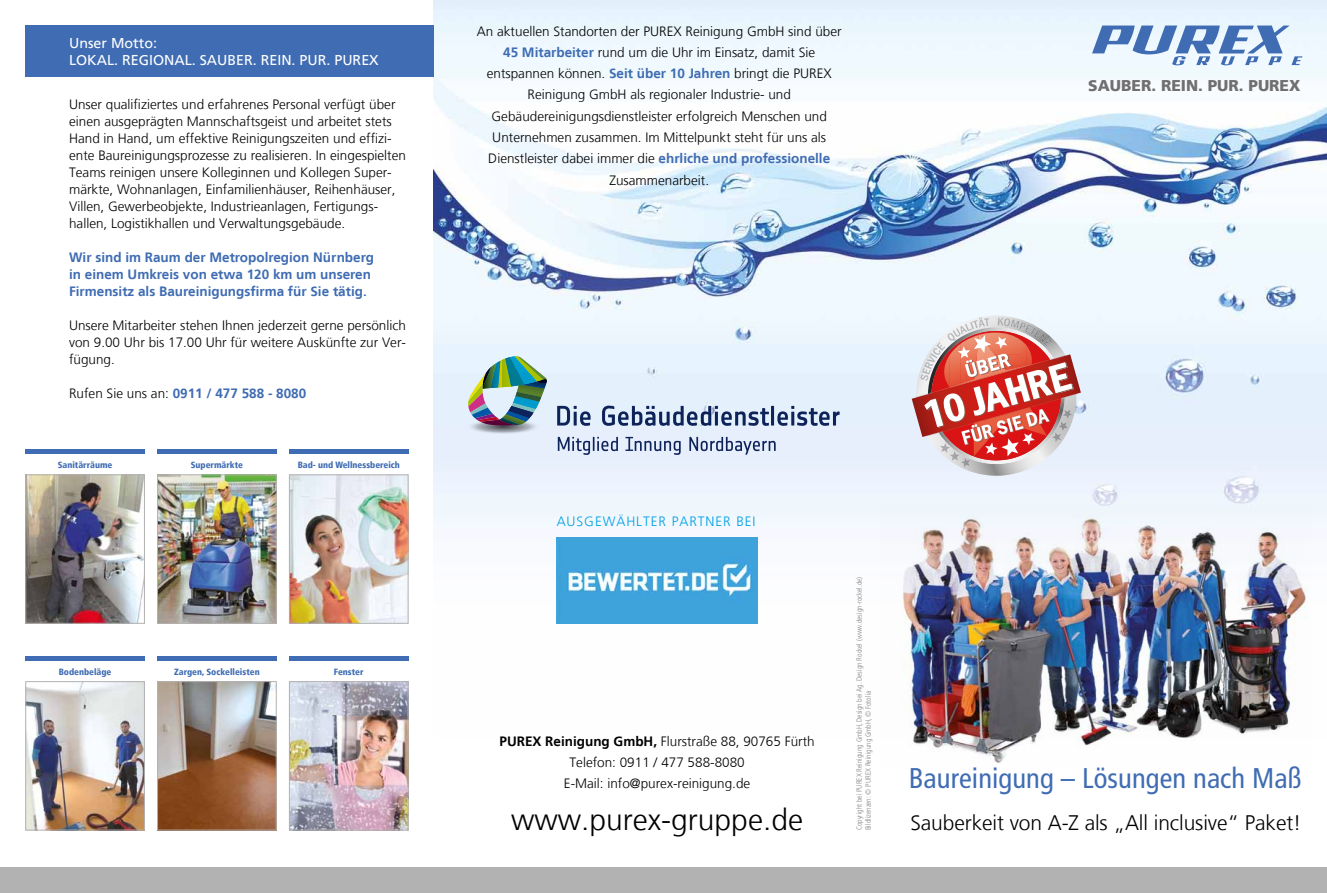
<style>
.page{position:relative;width:1327px;height:893px;background:#fff}
.page>*{position:absolute;margin:0;border:0;box-sizing:border-box;transform-origin:0 0}
.t1{font:300 30px "Frutiger LT";color:#000}
.t2{font:condensed 28.5px "Frutiger LT";letter-spacing:.005em;color:#3f6cb3}
.t3{font:300 21px "Frutiger LT";letter-spacing:-.005em;color:#000}
.t4{font:900 15.6px "Frutiger LT";color:#706f6f}
.t5{font:14.25px/17px "Frutiger LT";color:#fff}
.t6{font:300 13.5px/21.3px "Frutiger LT";color:#000;text-align:center}
.t7{font:700 13.5px/17px "Frutiger LT";color:#3f6cb3}
.t8{font:300 13.5px "Frutiger LT";letter-spacing:.07em;color:#009fe3}
.t9{font:900 condensed 9px "Frutiger LT";color:#3f6cb3}
.t10{font:300 condensed 7.5px/9px "Frutiger LT";color:#878787}
.s1{font-weight:300;color:#000}
.s2{font-weight:700;color:#3f6cb3}
.s3{font-weight:700}
</style>
<div class="page">
<img style="left:434px;top:0;width:893px;height:624px">
<img style="left:880px;top:506px;width:430px;height:258px">
<svg style="left:1092px;top:26px;width:210px;height:39px"></svg>
<div style="left:0;top:867px;width:1327px;height:26px;background:#b3b2b2"></div>
<svg style="left:911px;top:316px;width:170px;height:151px"></svg>
<div style="left:26px;top:26px;width:408px;height:51px;background:#3f6cb3"></div>
<hr style="left:26px;top:656px;width:119px;height:4px;background:#3f6cb3">
<hr style="left:157px;top:656px;width:119px;height:4px;background:#3f6cb3">
<hr style="left:289px;top:656px;width:119px;height:4px;background:#3f6cb3">
<img style="left:28px;top:683px;width:115px;height:145px">
<div style="left:26px;top:681px;width:119px;height:149px;border:1px solid #b3b2b2"></div>
<img style="left:159px;top:683px;width:115px;height:145px">
<div style="left:157px;top:681px;width:119px;height:149px;border:1px solid #b3b2b2"></div>
<img style="left:291px;top:683px;width:115px;height:145px">
<div style="left:289px;top:681px;width:119px;height:149px;border:1px solid #b3b2b2"></div>
<div style="left:157px;top:449px;width:119px;height:5px;background:#3f6cb3"></div>
<div style="left:289px;top:449px;width:119px;height:5px;background:#3f6cb3"></div>
<img style="left:159px;top:477px;width:115px;height:144px">
<div style="left:157px;top:475px;width:119px;height:148px;border:1px solid #b3b2b2"></div>
<img style="left:291px;top:477px;width:115px;height:144px">
<div style="left:289px;top:475px;width:119px;height:148px;border:1px solid #b3b2b2"></div>
<div style="left:26px;top:449px;width:119px;height:5px;background:#3f6cb3"></div>
<img style="left:28px;top:477px;width:115px;height:144px">
<div style="left:26px;top:475px;width:119px;height:148px;border:1px solid #b3b2b2"></div>
<svg style="left:602px;top:406px;width:167px;height:20px;background:#8f9fbc"></svg>
<hr style="left:771px;top:406px;width:3px;height:20px;background:#0f265c">
<svg style="left:777px;top:406px;width:62px;height:20px"></svg>
<svg style="left:557px;top:406px;width:33px;height:20px"></svg>
<img style="left:468px;top:356px;width:80px;height:70px">
<svg style="left:558px;top:437px;width:60px;height:18px"></svg>
<svg style="left:625px;top:437px;width:55px;height:18px"></svg>
<svg style="left:689px;top:437px;width:86px;height:18px;background:#aebad2"></svg>
<img style="left:557px;top:537px;width:200px;height:86px">
<p class="t5" style="left:69px;top:34px;width:311px">Unser Motto:<br>LOKAL. REGIONAL. SAUBER. REIN. PUR. PUREX</p>
<p class="t6" style="left:69px;top:96px;width:338px;line-height:17px;text-align:left">Unser qualifiziertes und erfahrenes Personal verfügt über einen ausgeprägten Mannschaftsgeist und arbeitet stets Hand in Hand, um effektive Reinigungszeiten und effizi&shy;ente Baureinigungsprozesse zu realisieren. In eingespielten Teams reinigen unsere Kolleginnen und Kollegen Super&shy;märkte, Wohnanlagen, Einfamilienhäuser, Reihenhäuser, Villen, Gewerbeobjekte, Industrieanlagen, Fertigungs&shy;hallen, Logistikhallen und Verwaltungsgebäude.</p>
<p class="t7" style="left:69px;top:249px;width:307px">Wir sind im Raum der Metropolregion Nürnberg in einem Umkreis von etwa 120 km um unseren<br>Firmensitz als Baureinigungsfirma für Sie tätig.</p>
<p class="t6" style="left:69px;top:317px;width:338px;line-height:17px;text-align:justify">Unsere Mitarbeiter stehen Ihnen jederzeit gerne persönlich von 9.00 Uhr bis 17.00 Uhr für weitere Auskünfte zur Ver&shy;fügung.</p>
<p class="t7" style="left:69px;top:385px;width:239px"><span class="s1">Rufen Sie uns an:</span> 0911 / 477 588 - 8080</p>
<p class="t9" style="left:58px;top:459px;width:56px">Sanitärräume</p>
<p class="t9" style="left:191px;top:459px;width:54px">Supermärkte</p>
<p class="t9" style="left:298px;top:459px;width:104px">Bad- und Wellnessbereich</p>
<p class="t9" style="left:59px;top:666px;width:54px">Bodenbeläge</p>
<p class="t9" style="left:174px;top:666px;width:87px">Zargen, Sockelleisten</p>
<p class="t9" style="left:334px;top:666px;width:31px">Fenster</p>
<p class="t6" style="left:477px;top:21px;width:366px">An aktuellen Standorten der PUREX Reinigung GmbH sind über <span class="s2">45 Mitarbeiter</span> rund um die Uhr im Einsatz, damit Sie entspannen können. <span class="s2">Seit über 10 Jahren</span> bringt die PUREX Reinigung GmbH als regionaler Industrie- und Gebäudereinigungsdienstleister erfolgreich Menschen und Unternehmen zusammen. Im Mittelpunkt steht für uns als Dienstleister dabei immer die <span class="s2">ehrliche und professionelle </span>Zusammenarbeit.</p>
<p class="t4" style="left:1088px;top:77px;width:214px">SAUBER. REIN. PUR. PUREX</p>
<p class="t8" style="left:557px;top:513px;width:200px">ausgewählte r partner bei</p>
<p class="t6" style="left:499px;top:731px;width:317px"><span class="s3">PUREX Reinigung GmbH,</span> Flurstraße 88, 90765 Fürth<br>Telefon: 0911 / 477 588-8080<br>E-Mail: info@purex-reinigung.de</p>
<h1 class="t1" style="left:511px;top:803px;width:293px">www.purex-gruppe.de</h1>
<p class="t10" style="left:855px;top:830px;width:255px;rotate:-90deg">Copyright bei PUREX Reinigung GmbH, Design bei Ag. Design Rockel (www.design-rockel.de)<br>Bildlizenzen: © PUREX Reinigung GmbH, © Fotolia</p>
<h2 class="t2" style="left:908px;top:762px;width:394px">Baureinigung – Lösungen nach Maß</h2>
<h3 class="t3" style="left:910px;top:811px;width:392px">Sauberkeit von A-Z als „All inclusive“ Paket!</h3>
</div>
